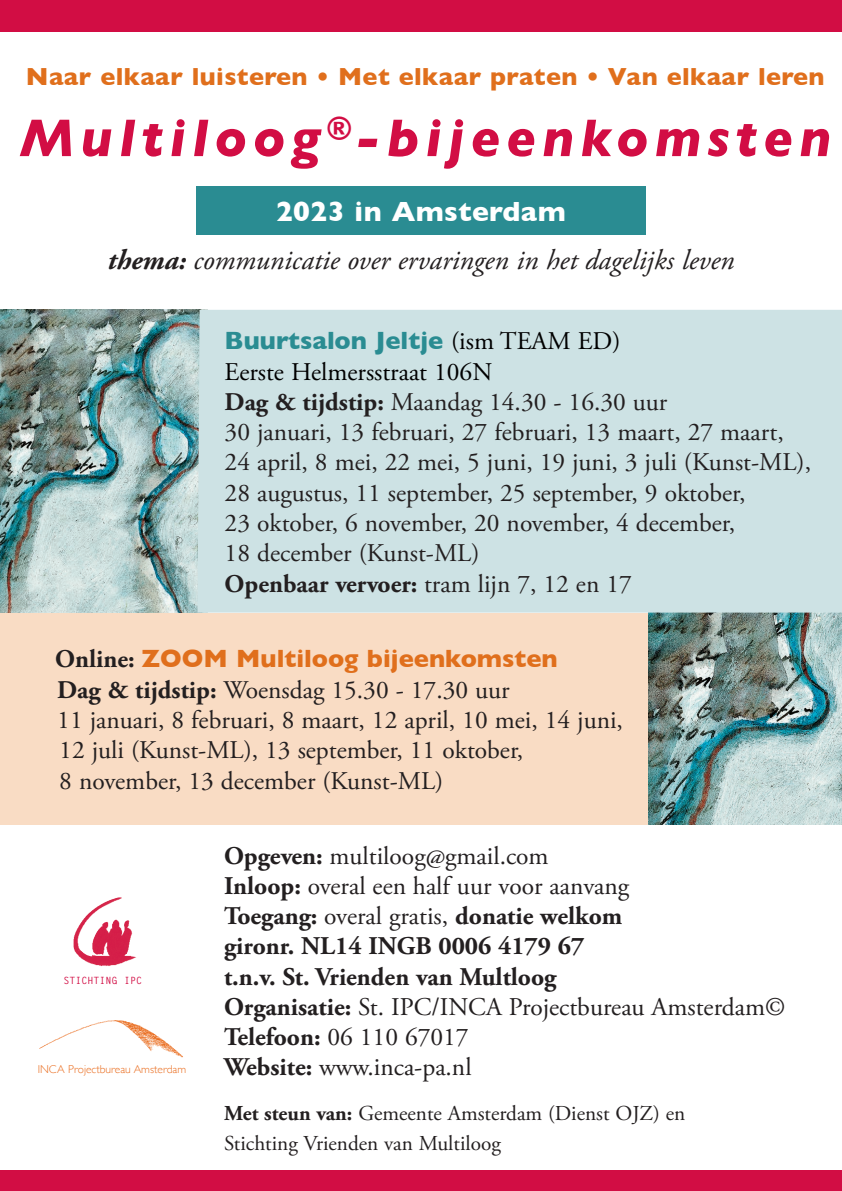
<style>
.page{position:relative;width:842px;height:1191px;background:#fff}
.page>*{position:absolute;margin:0;border:0;box-sizing:border-box;transform-origin:0 0}
.t1{font:italic 700 53.8px "Gill Sans";letter-spacing:.11em;color:#d20d44}
.t2{font:italic 28.2px "Adobe Garamond Pro";color:#231f20}
.t3{font:700 28.2px "Gill Sans";letter-spacing:.015em;color:#fff}
.t4{font:25.4px/30.2px "Adobe Garamond Pro";color:#231f20}
.t5{font:700 25.4px/30.2px "Adobe Garamond Pro";color:#231f20}
.t6{font:700 25.4px "Gill Sans";color:#e06f1c}
.t7{font:700 25.4px "Gill Sans";color:#2a8c92}
.t8{font:700 25.2px "Gill Sans";letter-spacing:.015em;color:#e06f1c}
.t9{font:21.2px/30.2px "Adobe Garamond Pro";color:#231f20}
.t10{font:300 11.4px "Gill Sans";color:#ea6d1f}
.t11{font:700 10px "Letter Gothic Std";color:#d20d44}
.s1{font-weight:700}
.s2{font-family:"Adobe Garamond Pro";font-weight:400;color:#000}
.s3{color:#000}
.s4{font-family:"Adobe Garamond Pro";color:#231f20}
.s5{font-weight:400}
</style>
<div class="page">
<div style="left:0;top:1170px;width:842px;height:21px;background:#d20d44"></div>
<div style="left:0;top:612px;width:842px;height:212px;background:#f9dcc4"></div>
<img style="left:649px;top:612px;width:193px;height:212px">
<div style="left:0;top:0;width:842px;height:31px;background:#d20d44"></div>
<div style="left:197px;top:187px;width:449px;height:48px;background:#2a8c92"></div>
<img style="left:0;top:310px;width:197px;height:302px">
<div style="left:197px;top:310px;width:645px;height:302px;background:#cde2e4"></div>
<img style="left:73px;top:897px;width:63px;height:70px">
<img style="left:39px;top:1020px;width:144px;height:38px">
<p class="t8" style="left:26px;top:56px;width:800px">Naar elkaar luisteren • Met elkaar praten • Van elkaar leren</p>
<h1 class="t1" style="left:19px;top:107px;width:814px">Multiloog<sup>®</sup>-bijeenkomsten</h1>
<p class="t3" style="left:276px;top:189px;width:291px">2023 in Amsterdam</p>
<p class="t2" style="left:108px;top:243px;width:628px"><span class="s1">thema:</span> communicatie over ervaringen in het dagelijks leven</p>
<p class="t7" style="left:225px;top:320px;width:397px">Buurtsalon Jeltje <span class="s2">(ism TEAM ED)</span></p>
<p class="t4" style="left:225px;top:357px;width:588px"><span class="s3">Eerste Helmersstraat 106N<br></span><span class="s1">Dag &amp; tijdstip:</span> Maandag 14.30 - 16.30 uur<br>30 januari, 13 februari, 27 februari, 13 maart, 27 maart, 24 april, 8 mei, 22 mei, 5 juni, 19 juni, 3 juli (Kunst-ML), 28 augustus, 11 september, 25 september, 9 oktober,<br>23 oktober, 6 november, 20 november, 4 december,<br>18 december (Kunst-ML)<br><span class="s1">Openbaar vervoer:</span> tram lijn 7, 12 en 17</p>
<p class="t6" style="left:55px;top:638px;width:504px"><span class="s4">Online:</span> ZOOM Multiloog bijeenkomsten</p>
<p class="t4" style="left:57px;top:675px;width:567px"><span class="s1">Dag &amp; tijdstip:</span> Woensdag 15.30 - 17.30 uur<br>11 januari, 8 februari, 8 maart, 12 april, 10 mei, 14 juni, 12 juli (Kunst-ML), 13 september, 11 oktober,<br>8 november, 13 december (Kunst-ML)</p>
<p class="t11" style="left:64px;top:974px;width:80px">STICHTING IPC</p>
<p class="t10" style="left:38px;top:1060px;width:150px">INCA Projectbureau Amsterdam</p>
<p class="t5" style="left:224px;top:840px;width:563px">Opgeven: <span class="s5">multiloog@gmail.com<br></span>Inloop: <span class="s5">overal een half uur voor aanvang<br></span>Toegang: <span class="s5">overal gratis,</span> donatie welkom<br>gironr. NL14 INGB 0006 4179 67<br>t.n.v. St. Vrienden van Multloog<br>Organisatie: <span class="s5">St. IPC/INCA Projectbureau Amsterdam© </span>Telefoon: <span class="s5">06 110 67017<br></span>Website: <span class="s5">www.inca-pa.nl</span></p>
<p class="t9" style="left:224px;top:1098px;width:463px"><span class="s1">Met steun van:</span> Gemeente Amsterdam (Dienst OJZ) en<br>Stichting Vrienden van Multiloog</p>
</div>
